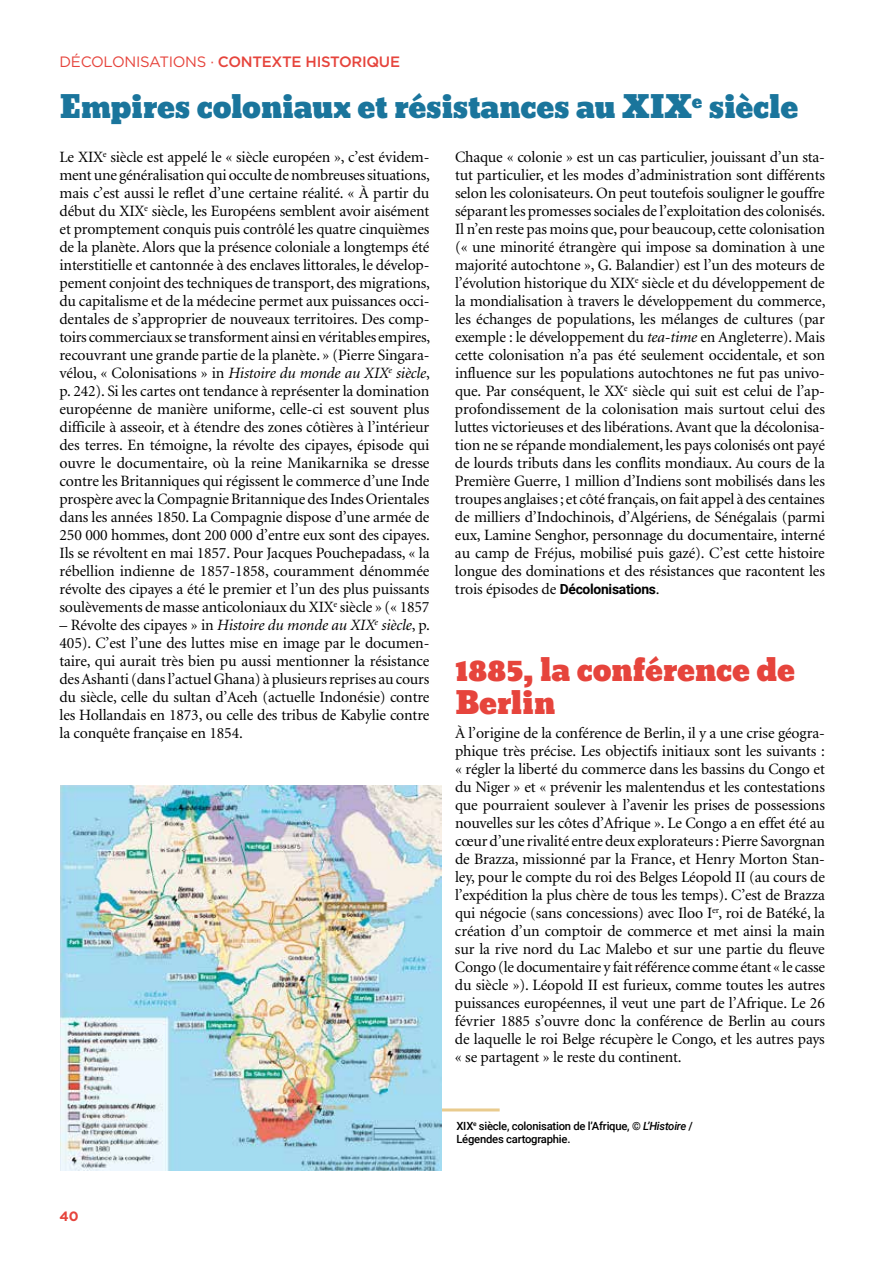
<style>
.page{position:relative;width:893px;height:1263px;background:#fff}
.page>*{position:absolute;margin:0;border:0;box-sizing:border-box;transform-origin:0 0}
.t1{font:30px "Bevan";letter-spacing:-.01em;color:#1a759c}
.t2{font:30px/33px "Bevan";letter-spacing:-.01em;color:#e6443c}
.t3{font:15.75px/18px "Minion";letter-spacing:-.01em;color:#000;text-align:justify}
.t4{font:500 15px "Gotham";letter-spacing:-.02em;color:#e6443c}
.t5{font:15px "Gotham";color:#e6443c}
.t6{font:700 13.5px "Gotham";color:#e6443c}
.t7{font:500 11.25px/13.5px "Roboto";letter-spacing:-.02em;color:#000}
.s1{font-weight:400}
.s2{font-style:italic}
.s3{font-family:"Roboto";font-weight:700;font-size:13.8px}
</style>
<div class="page">
<hr style="left:434px;top:1108px;width:66px;height:3px;background:#e9cb8e">
<img style="left:60px;top:785px;width:382px;height:386px">
<p class="t5" style="left:60px;top:53px;width:44px">DÉCOLO</p>
<p class="t4" style="left:124px;top:53px;width:277px"><span class="s1">NISATIO NS ·</span> CONTEXTE HISTORIQUE</p>
<h1 class="t1" style="left:60px;top:83px;width:740px">Empires coloniaux et résistances au XIX<sup>e</sup> siècle</h1>
<p class="t3" style="left:60px;top:149px;width:372px">Le XIX<sup>e</sup> siècle est appelé le « siècle européen », c’est évidem&shy;ment une généralisation qui occulte de nombreuses situations, mais c’est aussi le reflet d’une certaine réalité. « À partir du début du XIX<sup>e</sup> siècle, les Européens semblent avoir aisément et promptement conquis puis contrôlé les quatre cinquièmes de la planète. Alors que la présence coloniale a longtemps été interstitielle et cantonnée à des enclaves littorales, le dévelop&shy;pement conjoint des techniques de transport, des migrations, du capitalisme et de la médecine permet aux puissances occi&shy;dentales de s’approprier de nouveaux territoires. Des comp&shy;toirs commerciaux se transforment ainsi en véritables empires, recouvrant une grande partie de la planète. » (Pierre Singara&shy;vélou, « Colonisations » in <span class="s2">Histoire du monde au XIX</span><sup>e</sup> <span class="s2">siècle</span>, p. 242). Si les cartes ont tendance à représenter la domination européenne de manière uniforme, celle-ci est souvent plus difficile à asseoir, et à étendre des zones côtières à l’intérieur des terres. En témoigne, la révolte des cipayes, épisode qui ouvre le documentaire, où la reine Manikarnika se dresse contre les Britanniques qui régissent le commerce d’une Inde prospère avec la Compagnie Britannique des Indes Orientales dans les années 1850. La Compagnie dispose d’une armée de 250 000 hommes, dont 200 000 d’entre eux sont des cipayes.<br>Ils se révoltent en mai 1857. Pour Jacques Pouchepadass, « la rébellion indienne de 1857-1858, couramment dénommée révolte des cipayes a été le premier et l’un des plus puissants soulèvements de masse anticoloniaux du XIX<sup>e</sup> siècle » (« 1857</p>
<p class="t3" style="left:60px;top:617px;width:372px">– Révolte des cipayes » in <span class="s2">Histoire du monde au XIX</span><sup>e</sup> <span class="s2">siècle</span>, p.<br>405). C’est l’une des luttes mise en image par le documen&shy;taire, qui aurait très bien pu aussi mentionner la résistance des Ashanti (dans l’actuel Ghana) à plusieurs reprises au cours du siècle, celle du sultan d’Aceh (actuelle Indonésie) contre les Hollandais en 1873, ou celle des tribus de Kabylie contre la conquête française en 1854.</p>
<p class="t3" style="left:455px;top:149px;width:372px">Chaque « colonie » est un cas particulier, jouissant d’un sta&shy;tut particulier, et les modes d’administration sont différents selon les colonisateurs. On peut toutefois souligner le gouffre séparant les promesses sociales de l’exploitation des colonisés.<br>Il n’en reste pas moins que, pour beaucoup, cette colonisation (« une minorité étrangère qui impose sa domination à une majorité autochtone », G. Balandier) est l’un des moteurs de l’évolution historique du XIX<sup>e</sup> siècle et du développement de la mondialisation à travers le développement du commerce, les échanges de populations, les mélanges de cultures (par exemple : le développement du <span class="s2">tea-time</span> en Angleterre). Mais cette colonisation n’a pas été seulement occidentale, et son influence sur les populations autochtones ne fut pas univo&shy;que. Par conséquent, le XX<sup>e</sup> siècle qui suit est celui de l’ap&shy;profondissement de la colonisation mais surtout celui des luttes victorieuses et des libérations. Avant que la décolonisa&shy;tion ne se répande mondialement, les pays colonisés ont payé de lourds tributs dans les conflits mondiaux. Au cours de la Première Guerre, 1 million d’Indiens sont mobilisés dans les troupes anglaises ; et côté français, on fait appel à des centaines de milliers d’Indochinois, d’Algériens, de Sénégalais (parmi eux, Lamine Senghor, personnage du documentaire, interné au camp de Fréjus, mobilisé puis gazé). C’est cette histoire longue des dominations et des résistances que racontent les trois épisodes de <span class="s3">Décolonisations</span>.</p>
<h1 class="t2" style="left:455px;top:654px;width:341px">1885, la conférence de<br>Berlin</h1>
<p class="t3" style="left:455px;top:725px;width:372px">À l’origine de la conférence de Berlin, il y a une crise géogra&shy;phique très précise. Les objectifs initiaux sont les suivants : « régler la liberté du commerce dans les bassins du Congo et du Niger » et « prévenir les malentendus et les contestations que pourraient soulever à l’avenir les prises de possessions nouvelles sur les côtes d’Afrique ». Le Congo a en effet été au cœur d’une rivalité entre deux explorateurs : Pierre Savorgnan de Brazza, missionné par la France, et Henry Morton Stan&shy;ley, pour le compte du roi des Belges Léopold II (au cours de l’expédition la plus chère de tous les temps). C’est de Brazza qui négocie (sans concessions) avec Iloo I<sup>er</sup>, roi de Batéké, la création d’un comptoir de commerce et met ainsi la main sur la rive nord du Lac Malebo et sur une partie du fleuve Congo (le documentaire y fait référence comme étant « le casse du siècle »). Léopold II est furieux, comme toutes les autres puissances européennes, il veut une part de l’Afrique. Le 26 février 1885 s’ouvre donc la conférence de Berlin au cours de laquelle le roi Belge récupère le Congo, et les autres pays « se partagent » le reste du continent.</p>
<p class="t7" style="left:456px;top:1118px;width:238px">XIX<sup>e</sup> siècle, colonisation de l’Afrique, © <span class="s2">L’Histoire</span> /<br>Légendes cartographie.</p>
<p class="t6" style="left:60px;top:1208px;width:21px">40</p>
</div>
